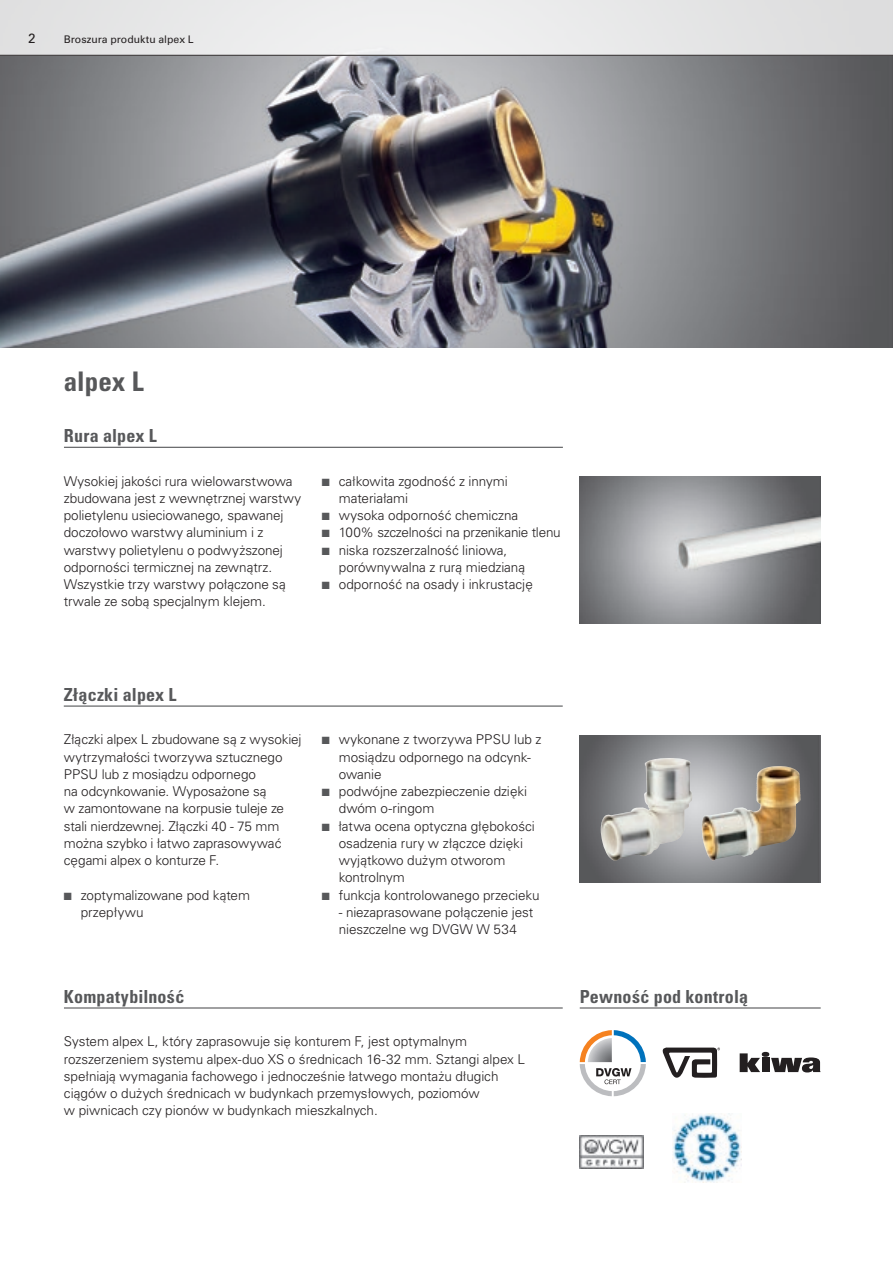
<style>
.page{position:relative;width:893px;height:1263px;background:#fff}
.page>*{position:absolute;margin:0;border:0;box-sizing:border-box;transform-origin:0 0}
.t1{font:700 condensed 27px "Univers LT Pro";color:#57585a}
.t2{font:700 condensed 18px "Univers LT Pro";letter-spacing:.01em;color:#57585a}
.t3{font:300 13.5px/17.2px "Univers LT Pro 45";letter-spacing:-.005em;color:#231f20}
.t4{font:13.5px "Univers LT Pro 55 Roman";color:#231f20}
.t5{font:10.5px "Univers LT Pro 55 Roman";letter-spacing:.005em;color:#231f20}
.s1{color:#57585a}
</style>
<div class="page">
<img style="left:580px;top:736px;width:241px;height:146px">
<img style="left:0;top:56px;width:893px;height:292px">
<img style="left:580px;top:477px;width:241px;height:147px">
<img style="left:756px;top:766px;width:21px;height:43px">
<img style="left:601px;top:758px;width:91px;height:103px">
<div style="left:0;top:0;width:893px;height:55px;background:#e8e8e9"></div>
<hr style="left:0;top:55px;width:893px;height:1px;background:#231f20">
<svg style="left:580px;top:1030px;width:66px;height:66px"></svg>
<svg style="left:662px;top:1047px;width:58px;height:31px"></svg>
<svg style="left:740px;top:1052px;width:80px;height:20px"></svg>
<div style="left:762px;top:1058px;width:7px;height:14px;background:#231f20"></div>
<img style="left:580px;top:1135px;width:63px;height:33px">
<img style="left:672px;top:1114px;width:69px;height:68px">
<hr style="left:64px;top:705px;width:499px;height:2px;background:#57585a">
<hr style="left:64px;top:1007px;width:499px;height:1px;background:#57585a">
<hr style="left:580px;top:1007px;width:241px;height:1px;background:#57585a">
<hr style="left:64px;top:447px;width:499px;height:1px;background:#57585a">
<p class="t4" style="left:28px;top:29px;width:9px">2</p>
<p class="t5" style="left:64px;top:32px;width:131px">Broszura produktu alpex L</p>
<h1 class="t1" style="left:64px;top:365px;width:82px">alpex L</h1>
<h2 class="t2" style="left:64px;top:425px;width:94px">Rura alpex L</h2>
<p class="t3" style="left:64px;top:472px;width:239px">Wysokiej jakości rura wielowarstwowa zbudowana jest z wewnętrznej warstwy polietylenu usieciowanego, spawanej doczołowo warstwy aluminium i z warstwy polietylenu o podwyższonej odporności termicznej na zewnątrz.<br>Wszystkie trzy warstwy połączone są trwale ze sobą specjalnym klejem.</p>
<p class="t3" style="left:339px;top:472px;width:171px;text-indent:-17px"><span class="s1">■</span> całkowita zgodność z innymi materiałami</p>
<p class="t3" style="left:322px;top:506px;width:198px"><span class="s1">■</span> wysoka odporność chemiczna</p>
<p class="t3" style="left:322px;top:524px;width:241px"><span class="s1">■</span> 100% szczelności na przenikanie tlenu</p>
<p class="t3" style="left:339px;top:541px;width:188px;text-indent:-17px"><span class="s1">■</span> niska rozszerzalność liniowa, porównywalna z rurą miedzianą</p>
<p class="t3" style="left:322px;top:575px;width:213px"><span class="s1">■</span> odporność na osady i inkrustację</p>
<h2 class="t2" style="left:64px;top:684px;width:114px">Złączki alpex L</h2>
<p class="t3" style="left:64px;top:731px;width:239px">Złączki alpex L zbudowane są z wysokiej wytrzymałości tworzywa sztucznego PPSU lub z mosiądzu odpornego<br>na odcynkowanie. Wyposażone są<br>w zamontowane na korpusie tuleje ze stali nierdzewnej. Złączki 40 - 75 mm można szybko i łatwo zaprasowywać cęgami alpex o konturze F.</p>
<p class="t3" style="left:81px;top:886px;width:171px;text-indent:-17px"><span class="s1">■</span> zoptymalizowane pod kątem przepływu</p>
<p class="t3" style="left:339px;top:731px;width:204px;text-indent:-17px"><span class="s1">■</span> wykonane z tworzywa PPSU lub z mosiądzu odpornego na odcynk&shy;owanie</p>
<p class="t3" style="left:339px;top:782px;width:190px;text-indent:-17px"><span class="s1">■</span> podwójne zabezpieczenie dzięki dwóm o-ringom</p>
<p class="t3" style="left:339px;top:817px;width:198px;text-indent:-17px"><span class="s1">■</span> łatwa ocena optyczna głębokości osadzenia rury w złączce dzięki wyjątkowo dużym otworom kontrolnym</p>
<p class="t3" style="left:322px;top:886px;width:219px"><span class="s1">■</span> funkcja kontrolowanego przecieku</p>
<p class="t3" style="left:339px;top:903px;width:196px">- niezaprasowane połączenie jest nieszczelne wg DVGW W 534</p>
<h2 class="t2" style="left:64px;top:986px;width:122px">Kompatybilność</h2>
<h2 class="t2" style="left:580px;top:986px;width:170px">Pewność pod kontrolą</h2>
<p class="t3" style="left:64px;top:1032px;width:462px">System alpex L, który zaprasowuje się konturem F, jest optymalnym rozszerzeniem systemu alpex-duo XS o średnicach 16-32 mm. Sztangi alpex L spełniają wymagania fachowego i jednocześnie łatwego montażu długich ciągów o dużych średnicach w budynkach przemysłowych, poziomów<br>w piwnicach czy pionów w budynkach mieszkalnych.</p>
</div>
